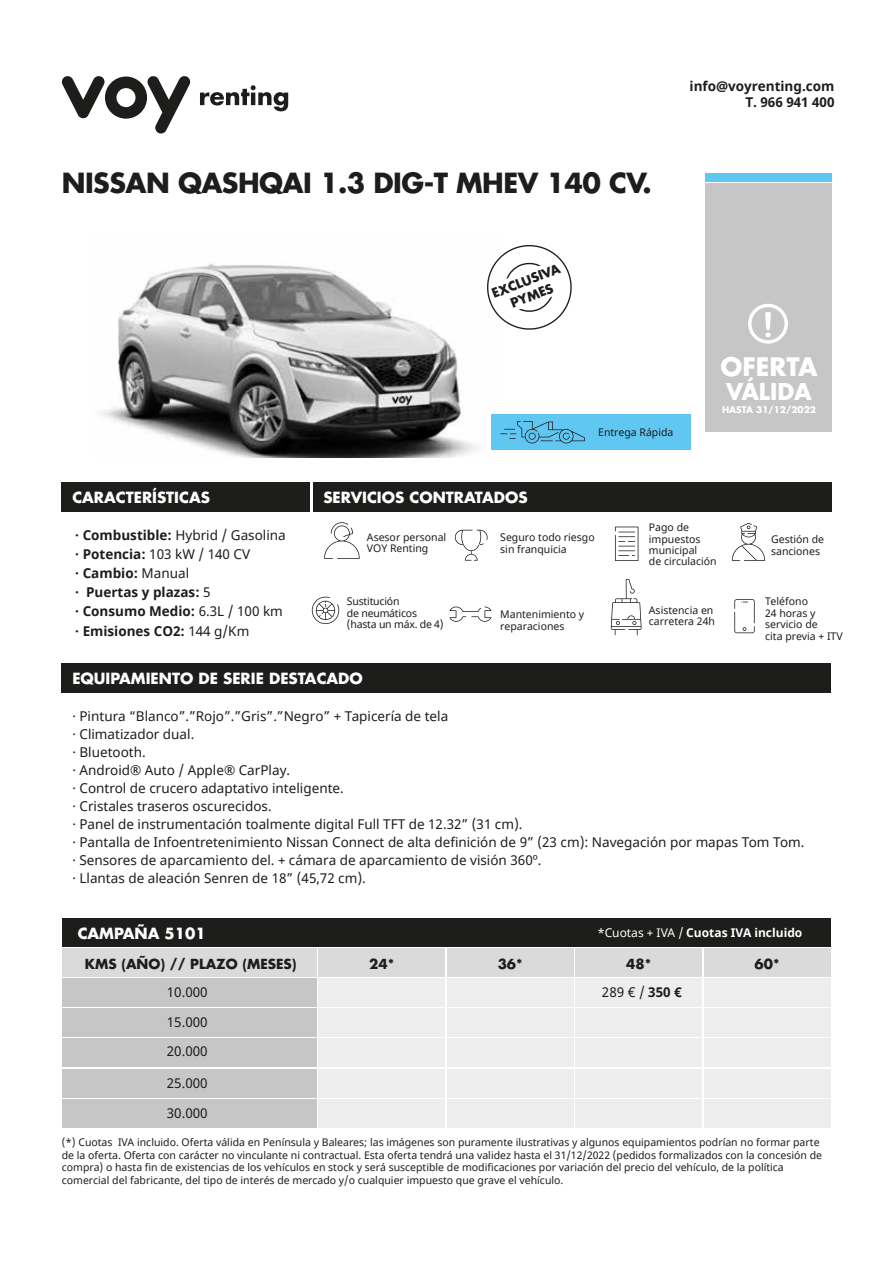
<style>
.page{position:relative;width:893px;height:1263px;background:#fff}
.page>*{position:absolute;margin:0;border:0;box-sizing:border-box;transform-origin:0 0}
.t1{font:700 27px "Futura Std";letter-spacing:-.02em;color:#1d1d1b}
.t2{font:700 24.75px "Futura Std";color:#fff}
.t3{font:700 22.5px "Futura Std";color:#fff}
.t4{font:700 15px "Futura Std";color:#fff}
.t5{font:13.5px/18px "Noto Sans";color:#1d1d1b}
.t6{font:700 13.5px/19.2px "Noto Sans";color:#1d1d1b}
.t7{font:700 13.5px "Futura Std";color:#1d1d1b}
.t8{font:700 12.75px/15.9px "Futura Std";color:#1d1d1b;text-align:center}
.t9{font:700 12px "Noto Sans";color:#fff}
.t10{font:10.5px/11.4px "Noto Sans";color:#1d1d1b}
.t11{font:10.5px/11.4px "Noto Sans";letter-spacing:-.02em;color:#1d1d1b}
.t12{font:700 9px "Futura Std";color:#fff}
.s1{font-weight:400}
.s2{font-weight:700}
</style>
<div class="page">
<div style="left:62px;top:663px;width:769px;height:30px;background:#1d1d1b"></div>
<div style="left:705px;top:183px;width:126px;height:249px;background:#c6c6c6"></div>
<svg style="left:748px;top:304px;width:40px;height:40px"></svg>
<div style="left:751px;top:307px;width:33px;height:33px;background:#c6c6c6;border-radius:50%"></div>
<svg style="left:765px;top:312px;width:6px;height:25px"></svg>
<div style="left:705px;top:174px;width:126px;height:8px;background:#60c6f2"></div>
<svg style="left:61px;top:76px;width:227px;height:58px"></svg>
<img style="left:101px;top:264px;width:391px;height:193px">
<div style="left:318px;top:948px;width:127px;height:29px;background:#dadada"></div>
<div style="left:318px;top:978px;width:127px;height:29px;background:#ededed"></div>
<div style="left:318px;top:1008px;width:127px;height:29px;background:#ededed"></div>
<div style="left:318px;top:1039px;width:127px;height:28px;background:#ededed"></div>
<div style="left:447px;top:978px;width:126px;height:29px;background:#ededed"></div>
<div style="left:447px;top:1008px;width:126px;height:29px;background:#ededed"></div>
<div style="left:447px;top:1039px;width:126px;height:28px;background:#ededed"></div>
<div style="left:575px;top:978px;width:127px;height:29px;background:#ededed"></div>
<div style="left:575px;top:1008px;width:127px;height:29px;background:#ededed"></div>
<div style="left:575px;top:1039px;width:127px;height:28px;background:#ededed"></div>
<div style="left:704px;top:978px;width:126px;height:29px;background:#ededed"></div>
<div style="left:704px;top:1008px;width:126px;height:29px;background:#ededed"></div>
<div style="left:704px;top:1039px;width:126px;height:28px;background:#ededed"></div>
<div style="left:318px;top:1069px;width:127px;height:28px;background:#ededed"></div>
<div style="left:447px;top:1069px;width:126px;height:28px;background:#ededed"></div>
<div style="left:575px;top:1069px;width:127px;height:28px;background:#ededed"></div>
<div style="left:704px;top:1069px;width:126px;height:28px;background:#ededed"></div>
<div style="left:447px;top:948px;width:126px;height:29px;background:#dadada"></div>
<div style="left:575px;top:948px;width:127px;height:29px;background:#dadada"></div>
<div style="left:704px;top:948px;width:126px;height:29px;background:#dadada"></div>
<div style="left:62px;top:948px;width:255px;height:29px;background:#dadada"></div>
<div style="left:62px;top:978px;width:255px;height:29px;background:#c6c6c6"></div>
<div style="left:62px;top:1008px;width:255px;height:29px;background:#c6c6c6"></div>
<div style="left:62px;top:918px;width:768px;height:28px;background:#1d1d1b"></div>
<div style="left:62px;top:1039px;width:255px;height:28px;background:#c6c6c6"></div>
<div style="left:62px;top:1069px;width:255px;height:28px;background:#c6c6c6"></div>
<div style="left:318px;top:1099px;width:127px;height:28px;background:#ededed"></div>
<div style="left:447px;top:1099px;width:126px;height:28px;background:#ededed"></div>
<div style="left:575px;top:1099px;width:127px;height:28px;background:#ededed"></div>
<div style="left:704px;top:1099px;width:126px;height:28px;background:#ededed"></div>
<div style="left:62px;top:1099px;width:255px;height:28px;background:#c6c6c6"></div>
<svg style="left:324px;top:522px;width:36px;height:37px"></svg>
<svg style="left:449px;top:606px;width:42px;height:16px"></svg>
<svg style="left:615px;top:527px;width:23px;height:34px"></svg>
<svg style="left:734px;top:599px;width:21px;height:34px"></svg>
<svg style="left:312px;top:597px;width:27px;height:27px"></svg>
<svg style="left:455px;top:530px;width:33px;height:31px"></svg>
<svg style="left:611px;top:579px;width:31px;height:56px"></svg>
<svg style="left:732px;top:523px;width:33px;height:38px"></svg>
<div style="left:62px;top:482px;width:248px;height:30px;background:#1d1d1b"></div>
<div style="left:313px;top:482px;width:518px;height:30px;background:#1d1d1b"></div>
<div style="left:492px;top:414px;width:199px;height:36px;background:#60c6f2"></div>
<svg style="left:500px;top:421px;width:85px;height:22px"></svg>
<svg style="left:480px;top:245px;width:92px;height:91px"></svg>
<h1 class="t1" style="left:62px;top:165px;width:591px">NISSAN QASHQAI 1.3 DIG-T MHEV 140 CV.</h1>
<p class="t6" style="left:689px;top:78px;width:146px;line-height:16.2px;text-align:right">info@voyrenting.com<br>T. 966 941 400</p>
<p class="t8" style="left:489px;top:286px;width:74px;rotate:-21deg">EXCLUSIVA<br>PYMES</p>
<h3 class="t4" style="left:72px;top:488px;width:139px">CARACTERÍSTICAS</h3>
<h3 class="t4" style="left:323px;top:488px;width:206px">SERVICIOS CONTRATADOS</h3>
<p class="t10" style="left:598px;top:427px;width:77px">Entrega Rápida</p>
<h2 class="t2" style="left:720px;top:350px;width:99px">OFERTA</h2>
<h3 class="t3" style="left:726px;top:377px;width:87px">VÁLIDA</h3>
<p class="t12" style="left:722px;top:403px;width:95px">HASTA 31/12/2022</p>
<p class="t10" style="left:649px;top:522px;width:69px">Pago de impuestos municipal<br>de circulación</p>
<p class="t6" style="left:75px;top:525px;width:212px">· Combustible: <span class="s1">Hybrid / Gasolina </span>· Potencia: <span class="s1">103 kW / 140 CV<br></span>· Cambio: <span class="s1">Manual<br></span>· Puertas y plazas: <span class="s1">5<br></span>· Consumo Medio: <span class="s1">6.3L / 100 km </span>· Emisiones CO2: <span class="s1">144 g/Km</span></p>
<h3 class="t4" style="left:72px;top:668px;width:292px">EQUIPAMIENTO DE SERIE DESTACADO</h3>
<p class="t10" style="left:367px;top:532px;width:81px">Asesor personal<br>VOY Renting</p>
<p class="t10" style="left:500px;top:532px;width:96px">Seguro todo riesgo sin franquicia</p>
<p class="t10" style="left:771px;top:534px;width:55px">Gestión de sanciones</p>
<p class="t11" style="left:347px;top:596px;width:98px">Sustitución<br>de neumáticos (hasta un máx. de 4)</p>
<p class="t10" style="left:649px;top:605px;width:68px">Asistencia en carretera 24h</p>
<p class="t10" style="left:765px;top:596px;width:79px">Teléfono<br>24 horas y servicio de<br>cita previa + ITV</p>
<p class="t10" style="left:500px;top:609px;width:85px">Mantenimiento y reparaciones</p>
<p class="t5" style="left:72px;top:707px;width:734px">· Pintura “Blanco”.”Rojo”.”Gris”.”Negro” + Tapicería de tela<br>· Climatizador dual.<br>· Bluetooth.<br>· Android® Auto / Apple® CarPlay.<br>· Control de crucero adaptativo inteligente.<br>· Cristales traseros oscurecidos.<br>· Panel de instrumentación toalmente digital Full TFT de 12.32” (31 cm).<br>· Pantalla de Infoentretenimiento Nissan Connect de alta definición de 9” (23 cm): Navegación por mapas Tom Tom. · Sensores de aparcamiento del. + cámara de aparcamiento de visión 360º.<br>· Llantas de aleación Senren de 18” (45,72 cm).</p>
<h3 class="t4" style="left:78px;top:924px;width:130px">CAMPAÑA 5101</h3>
<p class="t9" style="left:597px;top:924px;width:206px"><span class="s1">*Cuotas + IVA /</span> Cuotas IVA incluido</p>
<p class="t7" style="left:85px;top:955px;width:213px">KMS (AÑO) // PLAZO (MESES)</p>
<p class="t7" style="left:369px;top:955px;width:27px">24*</p>
<p class="t7" style="left:498px;top:955px;width:27px">36*</p>
<p class="t7" style="left:626px;top:955px;width:27px">48*</p>
<p class="t7" style="left:755px;top:955px;width:27px">60*</p>
<p class="t5" style="left:167px;top:983px;width:42px">10.000</p>
<p class="t5" style="left:602px;top:983px;width:81px">289 € / <span class="s2">350 €</span></p>
<p class="t5" style="left:167px;top:1008px;width:42px;line-height:28.7px">15.000<br>20.000</p>
<p class="t5" style="left:167px;top:1074px;width:42px">25.000</p>
<p class="t5" style="left:167px;top:1105px;width:42px">30.000</p>
<p class="t10" style="left:62px;top:1136px;width:762px;line-height:12.6px">(*) Cuotas IVA incluido. Oferta válida en Península y Baleares; las imágenes son puramente ilustrativas y algunos equipamientos podrían no formar parte de la oferta. Oferta con carácter no vinculante ni contractual. Esta oferta tendrá una validez hasta el 31/12/2022 (pedidos formalizados con la concesión de compra) o hasta fin de existencias de los vehículos en stock y será susceptible de modificaciones por variación del precio del vehículo, de la política comercial del fabricante, del tipo de interés de mercado y/o cualquier impuesto que grave el vehículo.</p>
</div>
